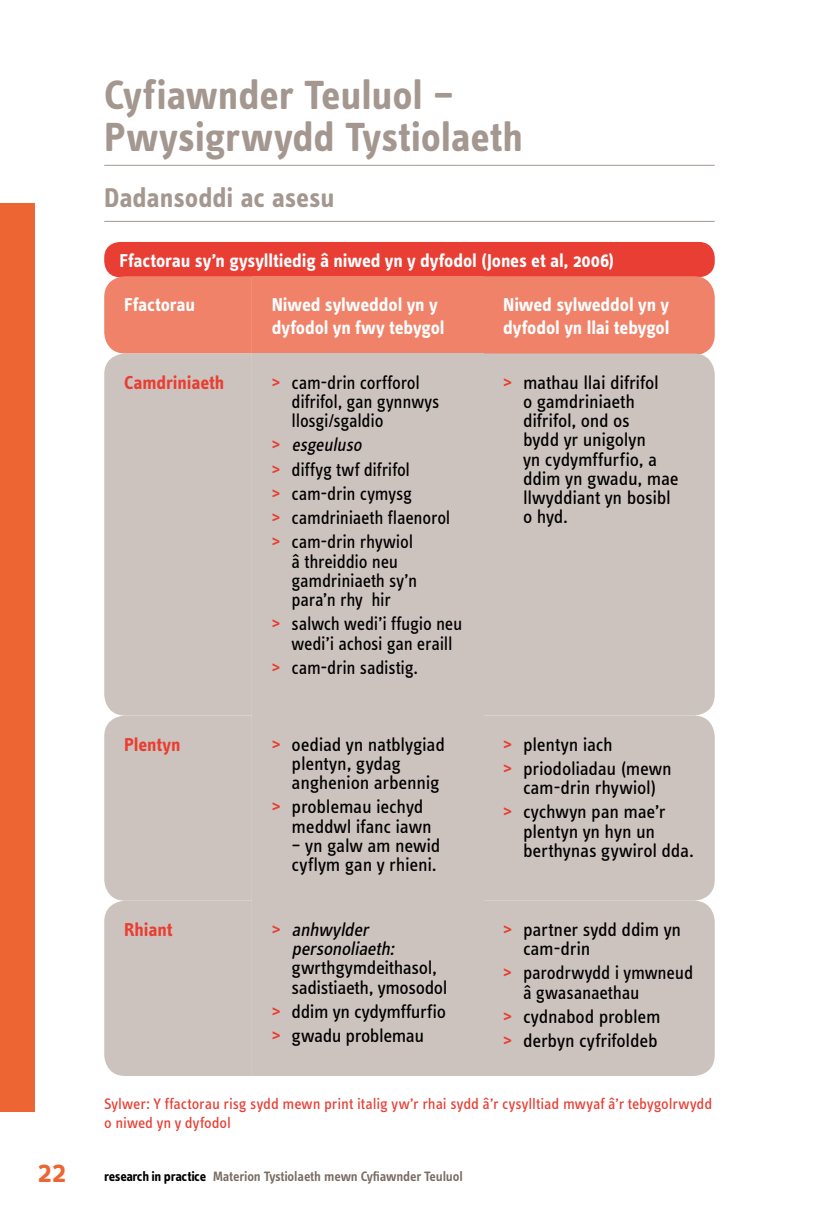
<style>
.page{position:relative;width:819px;height:1216px;background:#fff}
.page>*{position:absolute;margin:0;border:0;box-sizing:border-box;transform-origin:0 0}
.t1{font:700 42px/42px "Info Text Pro";letter-spacing:-.005em;color:#a49790}
.t2{font:600 31.5px "Info Text Pro";color:#ec6533}
.t3{font:700 28px "Info Text Pro";letter-spacing:-.005em;color:#a49790}
.t4{font:19.25px/19.2px "Info Text Pro";letter-spacing:-.015em;color:#000}
.t5{font:19.25px/19.2px "Info Text Pro";letter-spacing:-.015em;color:#000;scale:.95 1}
.t6{font:700 19.25px/23.1px "Info Text Pro";letter-spacing:-.005em;color:#fff}
.t7{font:19.25px/19.2px "Info Text Pro";letter-spacing:-.015em;color:#000;scale:.96 1}
.t8{font:700 19.25px "Info Text Pro";letter-spacing:-.005em;color:#e83e33}
.t9{font:italic 19.25px/19.2px "Info Text Pro";color:#000}
.t10{font:15.75px/18.9px "Info Text Pro";color:#e83e33}
.t11{font:600 14px "Info Text Pro";letter-spacing:-.01em;color:#796b63}
.s1{font-weight:600;color:#e83e33}
.s2{font-style:italic}
.s3{font-weight:600;font-style:normal;color:#e83e33}
.s4{font-weight:700;color:#000}
</style>
<div class="page">
<div style="left:0;top:203px;width:35px;height:908px;background:#ec6533"></div>
<hr style="left:104px;top:165px;width:610px;height:1px;background:#a49790">
<hr style="left:104px;top:221px;width:610px;height:1px;background:#a49790">
<div style="left:104px;top:242px;width:610px;height:35px;background:#e83e33;border-radius:16px"></div>
<div style="left:104px;top:276px;width:148px;height:77px;background:#f08269"></div>
<div style="left:252px;top:276px;width:231px;height:78px;background:#f08269"></div>
<div style="left:483px;top:276px;width:231px;height:77px;background:#f08269"></div>
<div style="left:104px;top:353px;width:148px;height:362px;background:#cdc3be"></div>
<div style="left:252px;top:353px;width:231px;height:362px;background:#cdc3be"></div>
<div style="left:483px;top:353px;width:231px;height:362px;background:#cdc3be"></div>
<div style="left:252px;top:715px;width:231px;height:185px;background:#cdc3be"></div>
<div style="left:483px;top:715px;width:231px;height:185px;background:#cdc3be"></div>
<div style="left:104px;top:715px;width:148px;height:360px;background:#cdc3be"></div>
<div style="left:252px;top:900px;width:231px;height:175px;background:#cdc3be"></div>
<div style="left:483px;top:900px;width:231px;height:175px;background:#cdc3be"></div>
<h1 class="t1" style="left:104px;top:74px;width:420px">Cyfiawnder Teuluol –<br>Pwysigrwydd Tystiolaeth</h1>
<h3 class="t3" style="left:104px;top:181px;width:232px">Dadansoddi ac asesu</h3>
<p class="t6" style="left:119px;top:249px;width:496px">Ffactorau sy’n gysylltiedig â niwed yn y dyfodol (Jones et al, 2006)</p>
<p class="t6" style="left:124px;top:293px;width:73px">Ffactorau</p>
<p class="t6" style="left:272px;top:293px;width:174px">Niwed sylweddol yn y dyfodol yn fwy tebygol</p>
<p class="t6" style="left:503px;top:293px;width:168px">Niwed sylweddol yn y dyfodol yn llai tebygol</p>
<p class="t8" style="left:124px;top:370px;width:102px">Camdriniaeth</p>
<p class="t5" style="left:291px;top:372px;width:157px;text-indent:-20px"><span class="s1">&gt;</span> cam-drin corfforol difrifol, gan gynnwys llosgi/sgaldio</p>
<p class="t5" style="left:272px;top:432px;width:190px;line-height:24.2px"><span class="s1">&gt;</span> <span class="s2">esgeuluso<br></span><span class="s1">&gt;</span> diffyg twf difrifol<br><span class="s1">&gt;</span> cam-drin cymysg<br><span class="s1">&gt;</span> camdriniaeth flaenorol <span class="s1">&gt;</span> cam-drin rhywiol</p>
<p class="t5" style="left:291px;top:551px;width:134px">â threiddio neu gamdriniaeth sy’n para’n rhy hir</p>
<p class="t5" style="left:272px;top:613px;width:202px;text-align:center"><span class="s1">&gt;</span> salwch wedi’i ffugio neu wedi’i achosi gan eraill</p>
<p class="t5" style="left:272px;top:657px;width:156px"><span class="s1">&gt;</span> cam-drin sadistig.</p>
<p class="t4" style="left:523px;top:372px;width:157px;text-indent:-20px"><span class="s1">&gt;</span> mathau llai difrifol<br>o gamdriniaeth difrifol, ond os<br>bydd yr unigolyn<br>yn cydymffurfio, a ddim yn gwadu, mae llwyddiant yn bosibl o hyd.</p>
<p class="t8" style="left:124px;top:732px;width:58px">Plentyn</p>
<p class="t4" style="left:291px;top:734px;width:155px;text-indent:-20px"><span class="s1">&gt;</span> oediad yn natblygiad plentyn, gydag anghenion arbennig</p>
<p class="t4" style="left:291px;top:796px;width:142px;text-indent:-20px"><span class="s1">&gt;</span> problemau iechyd meddwl ifanc iawn</p>
<p class="t4" style="left:291px;top:835px;width:150px">– yn galw am newid cyflym gan y rhieni.</p>
<p class="t8" style="left:124px;top:917px;width:50px">Rhiant</p>
<p class="t9" style="left:291px;top:919px;width:108px;text-indent:-20px"><span class="s3">&gt;</span> anhwylder personoliaeth:</p>
<p class="t4" style="left:291px;top:957px;width:157px">gwrthgymdeithasol, sadistiaeth, ymosodol</p>
<p class="t4" style="left:272px;top:998px;width:176px;line-height:24.2px"><span class="s1">&gt;</span> ddim yn cydymffurfio <span class="s1">&gt;</span> gwadu problemau</p>
<p class="t4" style="left:503px;top:731px;width:170px;line-height:24.2px"><span class="s1">&gt;</span> plentyn iach<br><span class="s1">&gt;</span> priodoliadau (mewn</p>
<p class="t4" style="left:503px;top:775px;width:164px;line-height:24.2px;text-align:center">cam-drin rhywiol)<br><span class="s1">&gt;</span> cychwyn pan mae’r</p>
<p class="t4" style="left:523px;top:821px;width:172px">plentyn yn hyn un berthynas gywirol dda.</p>
<p class="t4" style="left:523px;top:919px;width:160px;text-indent:-20px"><span class="s1">&gt;</span> partner sydd ddim yn cam-drin</p>
<p class="t7" style="left:523px;top:962px;width:179px;text-indent:-20px"><span class="s1">&gt;</span> parodrwydd i ymwneud â gwasanaethau</p>
<p class="t4" style="left:503px;top:1003px;width:159px;line-height:24.2px"><span class="s1">&gt;</span> cydnabod problem <span class="s1">&gt;</span> derbyn cyfrifoldeb</p>
<p class="t10" style="left:104px;top:1093px;width:609px">Sylwer: Y ffactorau risg sydd mewn print italig yw’r rhai sydd â’r cysylltiad mwyaf â’r tebygolrwydd o niwed yn y dyfodol</p>
<h2 class="t2" style="left:38px;top:1152px;width:30px">22</h2>
<p class="t11" style="left:104px;top:1168px;width:360px"><span class="s4">research in practice</span> Materion Tystiolaeth mewn Cyfiawnder Teuluol</p>
</div>
